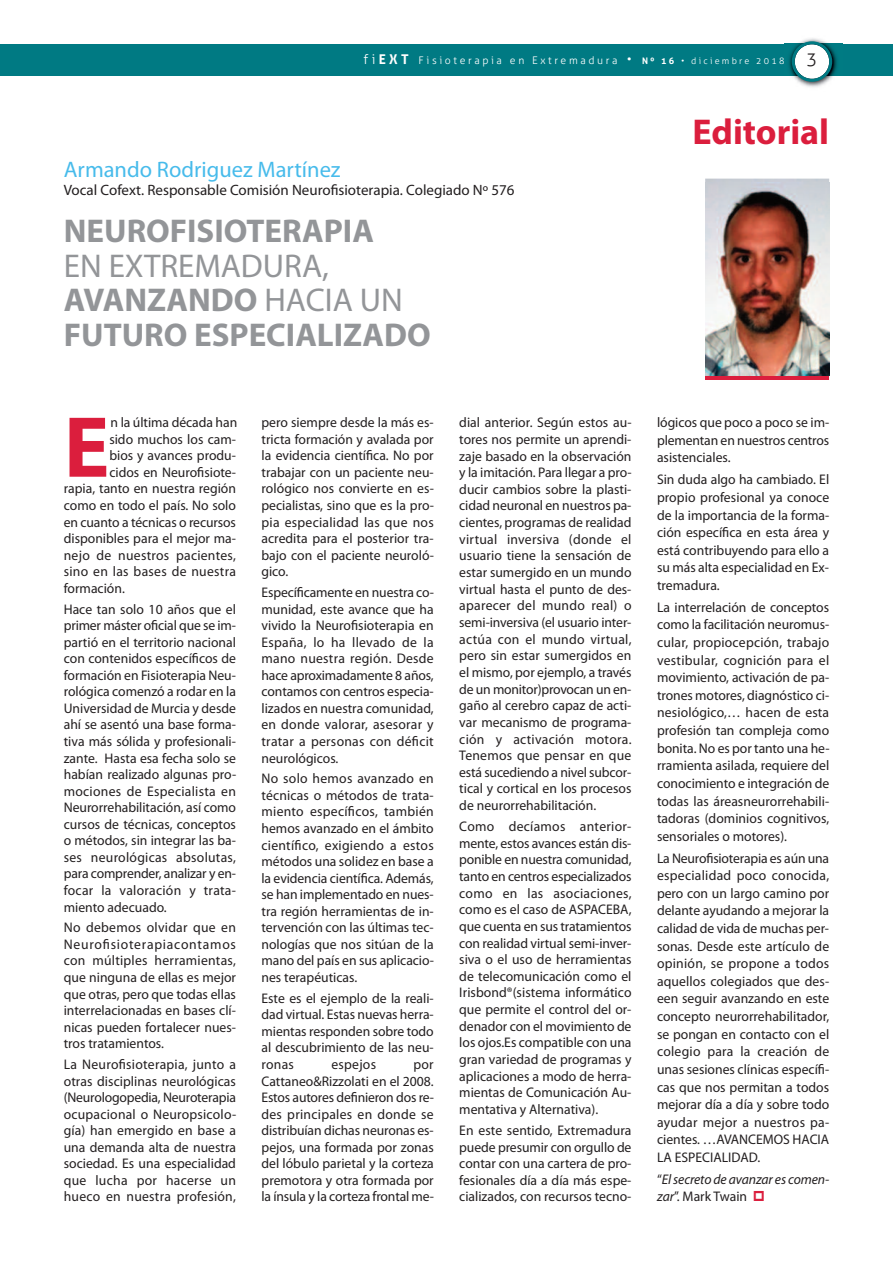
<style>
.page{position:relative;width:893px;height:1263px;background:#fff}
.page>*{position:absolute;margin:0;border:0;box-sizing:border-box;transform-origin:0 0}
.t1{font:700 87.3px "Myriad Pro";color:#db1e3d}
.t2{font:700 36px "Myriad Pro";color:#db1e3d}
.t3{font:700 33px/34.5px "Myriad Pro";color:#939598}
.t4{font:22.5px "Myriad Pro";color:#47bbeb}
.t5{font:15px "Myriad Pro";color:#231f20}
.t6{font:13.95px/16.5px "Myriad Pro";color:#231f20;text-align:justify}
.t7{font:13.95px "Myriad Pro";letter-spacing:.02em;color:#231f20}
.t8{font:italic 13.95px/17.5px "Myriad Pro";letter-spacing:-.005em;color:#231f20}
.t9{font:300 10.5px "Aller";letter-spacing:.25em;color:#fff}
.s1{font-size:13.5px}
.s2{font-weight:700;font-size:13.5px}
.s3{font-weight:700;font-size:9px}
.s4{font-size:9px}
.s5{font-size:18px;color:#231f20}
.s6{font-weight:400}
.s7{font-style:normal}
</style>
<div class="page">
<svg style="left:705px;top:375px;width:124px;height:4px"></svg>
<div style="left:0;top:44px;width:893px;height:32px;background:#007a83"></div>
<img style="left:785px;top:38px;width:57px;height:49px">
<svg style="left:792px;top:41px;width:40px;height:41px"></svg>
<img style="left:705px;top:183px;width:124px;height:192px">
<p class="t9" style="left:364px;top:54px;width:455px"><span class="s1">fi</span><span class="s2">EXT</span> Fisioterapia en Extremadura <span class="s1">•</span> <span class="s3">Nº 16</span> <span class="s4">• diciembre 2018</span> <span class="s5">3</span></p>
<h3 class="t4" style="left:64px;top:161px;width:278px">Armando Rodriguez Martínez</h3>
<p class="t5" style="left:64px;top:184px;width:452px">Vocal Cofext. Responsable Comisión Neurofisioterapia. Colegiado Nº 576</p>
<h3 class="t3" style="left:64px;top:217px;width:312px">NEUROFISIOTERAPIA</h3>
<h3 class="t3" style="left:64px;top:251px;width:369px"><span class="s6">EN EXTREMADURA,<br></span>AVANZANDO <span class="s6">HACIA UN<br></span>FUTURO ESPECIALIZADO</h3>
<h2 class="t2" style="left:692px;top:118px;width:138px">Editorial</h2>
<h1 class="t1" style="left:64px;top:415px;width:47px">E</h1>
<p class="t6" style="left:111px;top:415px;width:128px">n la última década han</p>
<p class="t6" style="left:109px;top:432px;width:128px">sido muchos los cam-</p>
<p class="t6" style="left:109px;top:448px;width:128px">bios y avances produ-</p>
<p class="t6" style="left:109px;top:465px;width:128px">cidos en Neurofisiote-</p>
<p class="t6" style="left:64px;top:482px;width:174px">rapia, tanto en nuestra región</p>
<p class="t6" style="left:64px;top:498px;width:174px">como en todo el país. No solo</p>
<p class="t6" style="left:64px;top:515px;width:174px">en cuanto a técnicas o recursos</p>
<p class="t6" style="left:64px;top:531px;width:174px">disponibles para el mejor ma-</p>
<p class="t7" style="left:64px;top:550px;width:174px">nejo de nuestros pacientes,</p>
<p class="t7" style="left:64px;top:566px;width:174px">sino en las bases de nuestra</p>
<p class="t6" style="left:64px;top:581px;width:63px">formación.</p>
<p class="t6" style="left:64px;top:602px;width:174px">Hace tan solo 10 años que el primer máster oficial que se im&shy;partió en el territorio nacional con contenidos específicos de formación en Fisioterapia Neu&shy;rológica comenzó a rodar en la Universidad de Murcia y desde ahí se asentó una base forma&shy;tiva más sólida y profesionali&shy;zante. Hasta esa fecha solo se habían realizado algunas pro&shy;mociones de Especialista en Neurorrehabilitación, así como cursos de técnicas, conceptos o métodos, sin integrar las ba&shy;ses neurológicas absolutas, para comprender, analizar y en&shy;focar la valoración y trata&shy;miento adecuado.</p>
<p class="t6" style="left:64px;top:920px;width:174px">No debemos olvidar que en Neurofisioterapiacontamos con múltiples herramientas, que ninguna de ellas es mejor que otras, pero que todas ellas interrelacionadas en bases clí&shy;nicas pueden fortalecer nues&shy;tros tratamientos.</p>
<p class="t6" style="left:64px;top:1057px;width:174px">La Neurofisioterapia, junto a otras disciplinas neurológicas (Neurologopedia, Neuroterapia ocupacional o Neuropsicolo&shy;gía) han emergido en base a una demanda alta de nuestra sociedad. Es una especialidad que lucha por hacerse un hueco en nuestra profesión,</p>
<p class="t6" style="left:262px;top:415px;width:174px">pero siempre desde la más es&shy;tricta formación y avalada por la evidencia científica. No por trabajar con un paciente neu&shy;rológico nos convierte en es&shy;pecialistas, sino que es la pro&shy;pia especialidad las que nos acredita para el posterior tra&shy;bajo con el paciente neuroló&shy;gico.</p>
<p class="t6" style="left:262px;top:585px;width:174px">Específicamente en nuestra co&shy;munidad, este avance que ha vivido la Neurofisioterapia en España, lo ha llevado de la mano nuestra región. Desde hace aproximadamente 8 años, contamos con centros especia&shy;lizados en nuestra comunidad, en donde valorar, asesorar y tratar a personas con déficit neurológicos.</p>
<p class="t6" style="left:261px;top:771px;width:174px">No solo hemos avanzado en técnicas o métodos de trata&shy;miento específicos, también hemos avanzado en el ámbito científico, exigiendo a estos métodos una solidez en base a la evidencia científica. Además, se han implementado en nues&shy;tra región herramientas de in&shy;tervención con las últimas tec&shy;nologías que nos sitúan de la mano del país en sus aplicacio&shy;nes terapéuticas.</p>
<p class="t6" style="left:261px;top:991px;width:174px">Este es el ejemplo de la reali&shy;dad virtual. Estas nuevas herra&shy;mientas responden sobre todo al descubrimiento de las neu&shy;ronas</p>
<p class="t7" style="left:331px;top:1059px;width:46px">espejos</p>
<p class="t6" style="left:262px;top:1057px;width:174px;text-indent:152px">por Cattaneo&amp;Rizzolati en el 2008.<br>Estos autores definieron dos re&shy;des principales en donde se distribuían dichas neuronas es&shy;pejos, una formada por zonas del lóbulo parietal y la corteza premotora y otra formada por la ínsula y la corteza frontal me-</p>
<p class="t6" style="left:459px;top:415px;width:174px">dial anterior. Según estos au&shy;tores nos permite un aprendi&shy;zaje basado en la observación y la imitación. Para llegar a pro&shy;ducir cambios sobre la plasti&shy;cidad neuronal en nuestros pa&shy;cientes, programas de realidad virtual inversiva (donde el usuario tiene la sensación de estar sumergido en un mundo virtual hasta el punto de des&shy;aparecer del mundo real) o semi-inversiva (el usuario inter&shy;actúa con el mundo virtual, pero sin estar sumergidos en el mismo, por ejemplo, a través de un monitor)provocan un en&shy;gaño al cerebro capaz de acti&shy;var mecanismo de programa&shy;ción y activación motora.<br>Tenemos que pensar en que está sucediendo a nivel subcor&shy;tical y cortical en los procesos de neurorrehabilitación.</p>
<p class="t6" style="left:459px;top:819px;width:174px">Como decíamos anterior&shy;mente, estos avances están dis&shy;ponible en nuestra comunidad, tanto en centros especializados como en las asociaciones, como es el caso de ASPACEBA, que cuenta en sus tratamientos con realidad virtual semi-inver&shy;siva o el uso de herramientas de telecomunicación como el Irisbond®(sistema informático que permite el control del or&shy;denador con el movimiento de los ojos.Es compatible con una gran variedad de programas y aplicaciones a modo de herra&shy;mientas de Comunicación Au&shy;mentativa y Alternativa).</p>
<p class="t6" style="left:459px;top:1123px;width:174px">En este sentido, Extremadura puede presumir con orgullo de contar con una cartera de pro&shy;fesionales día a día más espe&shy;cializados, con recursos tecno-</p>
<p class="t6" style="left:657px;top:415px;width:174px;line-height:17.5px">lógicos que poco a poco se im&shy;plementan en nuestros centros asistenciales.</p>
<p class="t6" style="left:657px;top:472px;width:174px;line-height:17.5px">Sin duda algo ha cambiado. El propio profesional ya conoce de la importancia de la forma&shy;ción específica en esta área y está contribuyendo para ello a su más alta especialidad en Ex&shy;tremadura.</p>
<p class="t6" style="left:657px;top:599px;width:174px;line-height:17.5px">La interrelación de conceptos como la facilitación neuromus&shy;cular, propiocepción, trabajo vestibular, cognición para el movimiento, activación de pa&shy;trones motores, diagnóstico ci&shy;nesiológico,… hacen de esta profesión tan compleja como bonita. No es por tanto una he&shy;rramienta asilada, requiere del conocimiento e integración de todas las áreasneurorrehabili&shy;tadoras (dominios cognitivos, sensoriales o motores).</p>
<p class="t6" style="left:657px;top:850px;width:174px;line-height:17.5px">La Neurofisioterapia es aún una especialidad poco conocida, pero con un largo camino por delante ayudando a mejorar la calidad de vida de muchas per&shy;sonas. Desde este artículo de opinión, se propone a todos aquellos colegiados que des&shy;een seguir avanzando en este concepto neurorrehabilitador, se pongan en contacto con el colegio para la creación de unas sesiones clínicas específi&shy;cas que nos permitan a todos mejorar día a día y sobre todo ayudar mejor a nuestros pa&shy;cientes. …AVANCEMOS HACIA LA ESPECIALIDAD.</p>
<p class="t8" style="left:657px;top:1171px;width:174px"><span class="s7">“</span>Elsecreto de avanzar es comen&shy;zar<span class="s7">”. Mark Twain</span></p>
</div>
